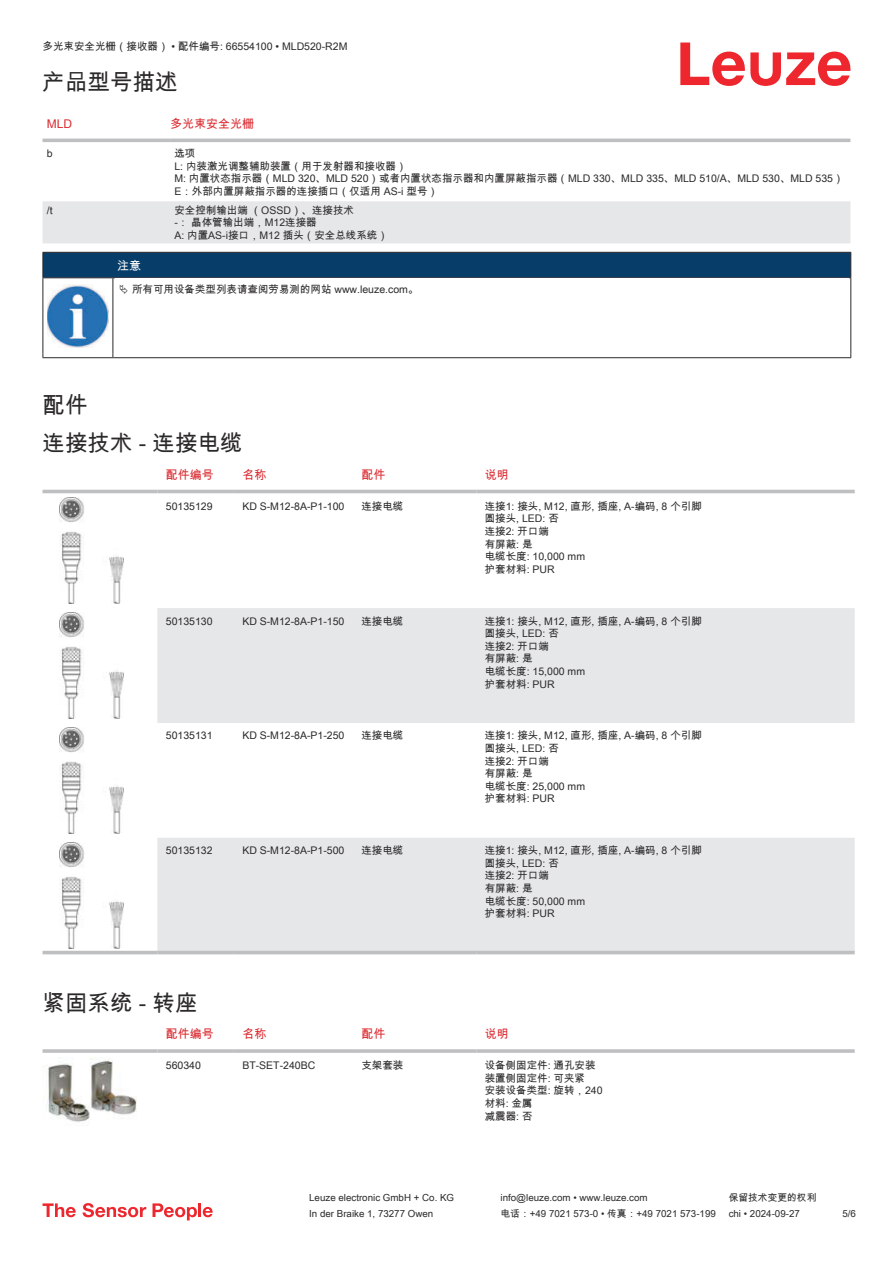
<style>
.page{position:relative;width:893px;height:1263px;background:#fff}
.page>*{position:absolute;margin:0;border:0;box-sizing:border-box;transform-origin:0 0}
.t1{font:22.5px/38.7px "Arial Unicode MS";color:#2b292a}
.t2{font:12px "Arial Unicode MS";color:#db2a30}
.t3{font:12px "Arial Unicode MS";color:#fff}
.t4{font:10.5px/12.6px "Arial Unicode MS";color:#2b292a}
.t5{font:9.75px "Arial Unicode MS";color:#2b292a}
</style>
<div class="page">
<svg style="left:680px;top:43px;width:170px;height:43px"></svg>
<svg style="left:43px;top:138px;width:807px;height:1px"></svg>
<div style="left:43px;top:201px;width:807px;height:42px;background:#e6e7e9"></div>
<hr style="left:43px;top:139px;width:127px;height:3px;background:#bdbfc1">
<hr style="left:170px;top:139px;width:680px;height:3px;background:#bdbfc1">
<svg style="left:43px;top:489px;width:812px;height:466px"></svg>
<svg style="left:157px;top:608px;width:698px;height:343px;fill:#e6e7e9"></svg>
<hr style="left:43px;top:490px;width:114px;height:3px;background:#bdbfc1">
<hr style="left:157px;top:490px;width:77px;height:3px;background:#bdbfc1">
<hr style="left:234px;top:490px;width:119px;height:3px;background:#bdbfc1">
<hr style="left:353px;top:490px;width:123px;height:3px;background:#bdbfc1">
<hr style="left:476px;top:490px;width:379px;height:3px;background:#bdbfc1">
<hr style="left:43px;top:951px;width:114px;height:3px;background:#bdbfc1">
<hr style="left:157px;top:951px;width:77px;height:3px;background:#bdbfc1">
<hr style="left:234px;top:951px;width:119px;height:3px;background:#bdbfc1">
<hr style="left:353px;top:951px;width:123px;height:3px;background:#bdbfc1">
<hr style="left:476px;top:951px;width:379px;height:3px;background:#bdbfc1">
<img style="left:59px;top:497px;width:65px;height:107px">
<img style="left:59px;top:612px;width:65px;height:107px">
<img style="left:59px;top:727px;width:65px;height:106px">
<img style="left:59px;top:842px;width:65px;height:106px">
<hr style="left:43px;top:1049px;width:114px;height:4px;background:#bdbfc1">
<hr style="left:157px;top:1049px;width:77px;height:4px;background:#c7c9cb">
<hr style="left:234px;top:1049px;width:119px;height:4px;background:#bdbfc1">
<hr style="left:353px;top:1049px;width:123px;height:4px;background:#bdbfc1">
<hr style="left:476px;top:1049px;width:379px;height:4px;background:#c7c9cb">
<img style="left:44px;top:1057px;width:93px;height:65px">
<svg style="left:43px;top:1203px;width:33px;height:14px"></svg>
<svg style="left:83px;top:1203px;width:63px;height:14px"></svg>
<svg style="left:153px;top:1203px;width:44px;height:17px"></svg>
<hr style="left:198px;top:1203px;width:3px;height:14px;background:#ed272d">
<svg style="left:203px;top:1207px;width:10px;height:10px"></svg>
<div style="left:43px;top:252px;width:808px;height:26px;background:#063d69"></div>
<hr style="left:113px;top:277px;width:738px;height:1px;background:#2b292a">
<hr style="left:43px;top:278px;width:1px;height:75px;background:#2b292a">
<hr style="left:113px;top:278px;width:1px;height:75px;background:#2b292a">
<hr style="left:850px;top:278px;width:1px;height:75px;background:#2b292a">
<hr style="left:43px;top:357px;width:70px;height:1px;background:#2b292a">
<hr style="left:113px;top:357px;width:738px;height:1px;background:#2b292a">
<img style="left:47px;top:284px;width:61px;height:63px">
<p class="t4" style="left:43px;top:40px;width:306px">多光束安全光栅（接收器） • 配件编号: 66554100 • MLD520-R2M</p>
<h1 class="t1" style="left:43px;top:62px;width:136px">产品型号描述</h1>
<p class="t2" style="left:47px;top:119px;width:27px">MLD</p>
<p class="t2" style="left:170px;top:115px;width:85px">多光束安全光栅</p>
<p class="t4" style="left:47px;top:147px;width:7px">b</p>
<p class="t4" style="left:174px;top:147px;width:671px">选项<br>L: 内装激光调整辅助装置（用于发射器和接收器）<br>M: 内置状态指示器（MLD 320、MLD 520）或者内置状态指示器和内置屏蔽指示器（MLD 330、MLD 335、MLD 510/A、MLD 530、MLD 535）E：外部内置屏蔽指示器的连接插口（仅适用 AS-i 型号）</p>
<p class="t4" style="left:47px;top:203px;width:7px">/t</p>
<p class="t4" style="left:174px;top:203px;width:215px">安全控制输出端 （OSSD）、连接技术<br>-： 晶体管输出端，M12连接器<br>A: 内置AS-i接口，M12 插头（安全总线系统）</p>
<p class="t3" style="left:117px;top:257px;width:25px">注意</p>
<p class="t4" style="left:132px;top:282px;width:288px">所有可用设备类型列表请查阅劳易测的网站 www.leuze.com。</p>
<h1 class="t1" style="left:43px;top:385px;width:202px">配件<br>连接技术 - 连接电缆</h1>
<p class="t2" style="left:166px;top:466px;width:49px">配件编号</p>
<p class="t2" style="left:242px;top:466px;width:25px">名称</p>
<p class="t2" style="left:361px;top:466px;width:25px">配件</p>
<p class="t2" style="left:485px;top:466px;width:25px">说明</p>
<p class="t4" style="left:166px;top:499px;width:48px">50135129</p>
<p class="t4" style="left:242px;top:499px;width:104px">KD S-M12-8A-P1- 100</p>
<p class="t4" style="left:361px;top:499px;width:43px">连接电缆</p>
<p class="t4" style="left:485px;top:499px;width:219px">连接1: 接头, M12, 直形, 插座, A-编码, 8 个引脚圆接头, LED: 否<br>连接2: 开口端<br>有屏蔽: 是<br>电缆长度: 10,000 mm<br>护套材料: PUR</p>
<p class="t4" style="left:166px;top:614px;width:48px">50135130</p>
<p class="t4" style="left:242px;top:614px;width:104px">KD S-M12-8A-P1- 150</p>
<p class="t4" style="left:361px;top:614px;width:43px">连接电缆</p>
<p class="t4" style="left:485px;top:614px;width:219px">连接1: 接头, M12, 直形, 插座, A-编码, 8 个引脚圆接头, LED: 否<br>连接2: 开口端<br>有屏蔽: 是<br>电缆长度: 15,000 mm<br>护套材料: PUR</p>
<p class="t4" style="left:166px;top:729px;width:48px">50135131</p>
<p class="t4" style="left:242px;top:729px;width:104px">KD S-M12-8A-P1- 250</p>
<p class="t4" style="left:361px;top:729px;width:43px">连接电缆</p>
<p class="t4" style="left:485px;top:729px;width:219px">连接1: 接头, M12, 直形, 插座, A-编码, 8 个引脚圆接头, LED: 否<br>连接2: 开口端<br>有屏蔽: 是<br>电缆长度: 25,000 mm<br>护套材料: PUR</p>
<p class="t4" style="left:166px;top:844px;width:48px">50135132</p>
<p class="t4" style="left:242px;top:844px;width:104px">KD S-M12-8A-P1- 500</p>
<p class="t4" style="left:361px;top:844px;width:43px">连接电缆</p>
<p class="t4" style="left:485px;top:844px;width:219px">连接1: 接头, M12, 直形, 插座, A-编码, 8 个引脚圆接头, LED: 否<br>连接2: 开口端<br>有屏蔽: 是<br>电缆长度: 50,000 mm<br>护套材料: PUR</p>
<h1 class="t1" style="left:43px;top:983px;width:157px">紧固系统 - 转座</h1>
<p class="t2" style="left:166px;top:1025px;width:49px">配件编号</p>
<p class="t2" style="left:242px;top:1025px;width:25px">名称</p>
<p class="t2" style="left:361px;top:1025px;width:25px">配件</p>
<p class="t2" style="left:485px;top:1025px;width:25px">说明</p>
<p class="t4" style="left:166px;top:1059px;width:37px">560340</p>
<p class="t4" style="left:242px;top:1059px;width:74px">BT-SET-240BC</p>
<p class="t4" style="left:361px;top:1059px;width:43px">支架套装</p>
<p class="t4" style="left:485px;top:1059px;width:119px">设备侧固定件: 通孔安装装置侧固定件: 可夹紧<br>安装设备类型: 旋转，240材料: 金属<br>减震器: 否</p>
<p class="t5" style="left:309px;top:1191px;width:146px">Leuze electronic GmbH + Co. KG</p>
<p class="t5" style="left:501px;top:1191px;width:149px">info@leuze.com • www.leuze.com</p>
<p class="t5" style="left:729px;top:1191px;width:89px">保留技术变更的权利</p>
<p class="t5" style="left:309px;top:1206px;width:126px">In der Braike 1, 73277 Owen</p>
<p class="t5" style="left:501px;top:1206px;width:217px">电话：+49 7021 573-0 • 传真：+49 7021 573-199</p>
<p class="t5" style="left:729px;top:1206px;width:73px">chi • 2024-09-27</p>
<p class="t5" style="left:842px;top:1206px;width:15px">5/6</p>
</div>
